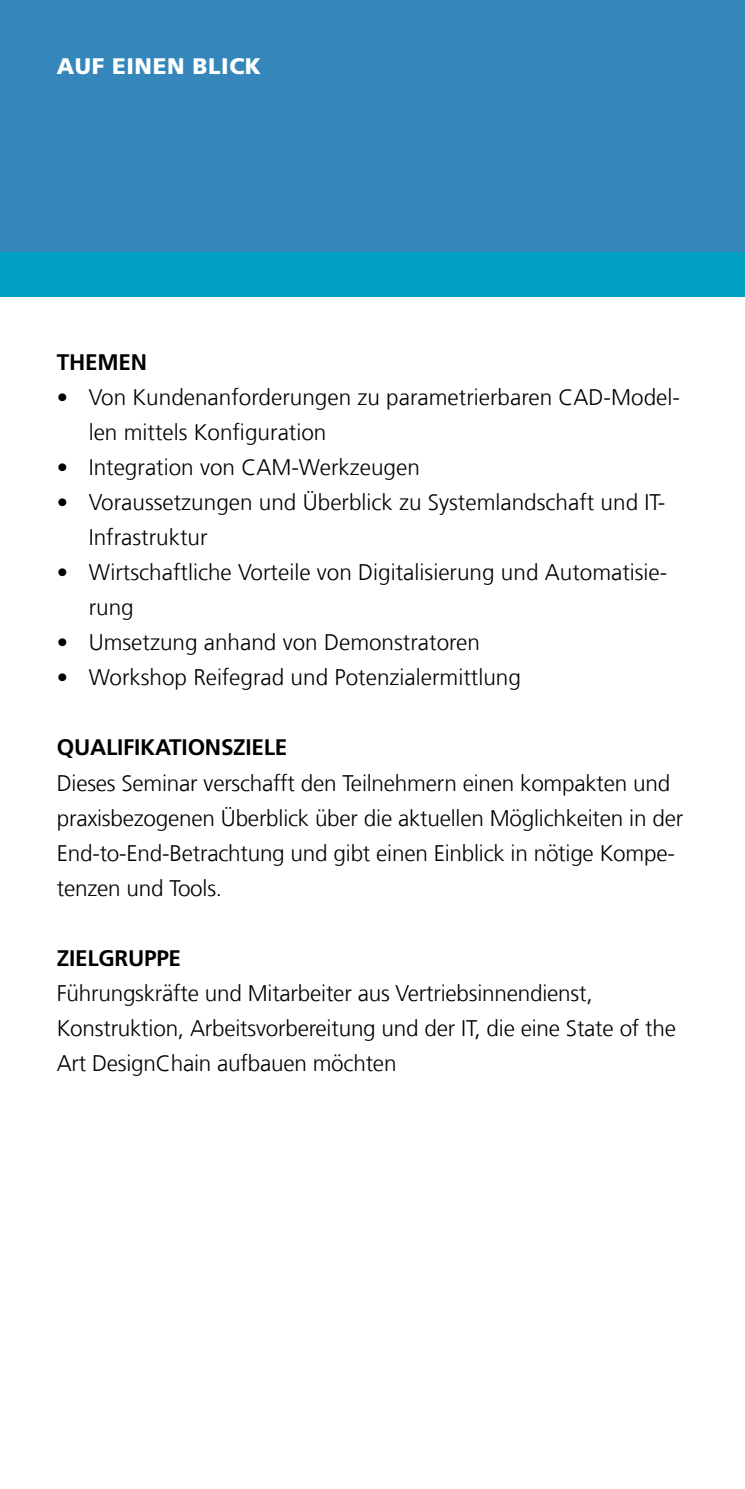
<style>
.page{position:relative;width:745px;height:1489px;background:#fff}
.page>*{position:absolute;margin:0;border:0;box-sizing:border-box;transform-origin:0 0}
.t1{font:300 22.5px/35px "Frutiger LT Com";letter-spacing:-.01em;color:#000}
.t2{font:700 22.5px "Frutiger LT Com";letter-spacing:-.01em;color:#000}
.t3{font:900 22.5px "Frutiger LT Com";letter-spacing:.025em;color:#fff}
</style>
<div class="page">
<div style="left:0;top:0;width:744px;height:296px;background:#3587bb"></div>
<div style="left:0;top:252px;width:744px;height:44px;background:#00a0c2"></div>
<p class="t3" style="left:57px;top:52px;width:206px">AUF EINEN BLICK</p>
<p class="t2" style="left:57px;top:349px;width:92px">THEMEN</p>
<p class="t1" style="left:89px;top:380px;width:592px;text-indent:-32px">• Von Kundenanforderungen zu parametrierbaren CAD-Model&shy;len mittels Konfiguration</p>
<p class="t1" style="left:57px;top:450px;width:364px">• Integration von CAM-Werkzeugen</p>
<p class="t1" style="left:89px;top:485px;width:577px;text-indent:-32px">• Voraussetzungen und Überblick zu Systemlandschaft und IT-<br>Infrastruktur</p>
<p class="t1" style="left:89px;top:555px;width:580px;text-indent:-32px">• Wirtschaftliche Vorteile von Digitalisierung und Automatisie&shy;rung</p>
<p class="t1" style="left:57px;top:625px;width:424px">• Umsetzung anhand von Demonstratoren</p>
<p class="t1" style="left:57px;top:660px;width:465px">• Workshop Reifegrad und Potenzialermittlung</p>
<p class="t2" style="left:57px;top:734px;width:232px">QUALIFIKATIONSZIELE</p>
<p class="t1" style="left:57px;top:765px;width:627px">Dieses Seminar verschafft den Teilnehmern einen kompakten und praxisbezogenen Überblick über die aktuellen Möglichkeiten in der End-to-End-Betrachtung und gibt einen Einblick in nötige Kompe&shy;tenzen und Tools.</p>
<p class="t2" style="left:57px;top:944px;width:126px">ZIELGRUPPE</p>
<p class="t1" style="left:57px;top:975px;width:620px">Führungskräfte und Mitarbeiter aus Vertriebsinnendienst,<br>Konstruktion, Arbeitsvorbereitung und der IT, die eine State of the<br>Art DesignChain aufbauen möchten</p>
</div>
